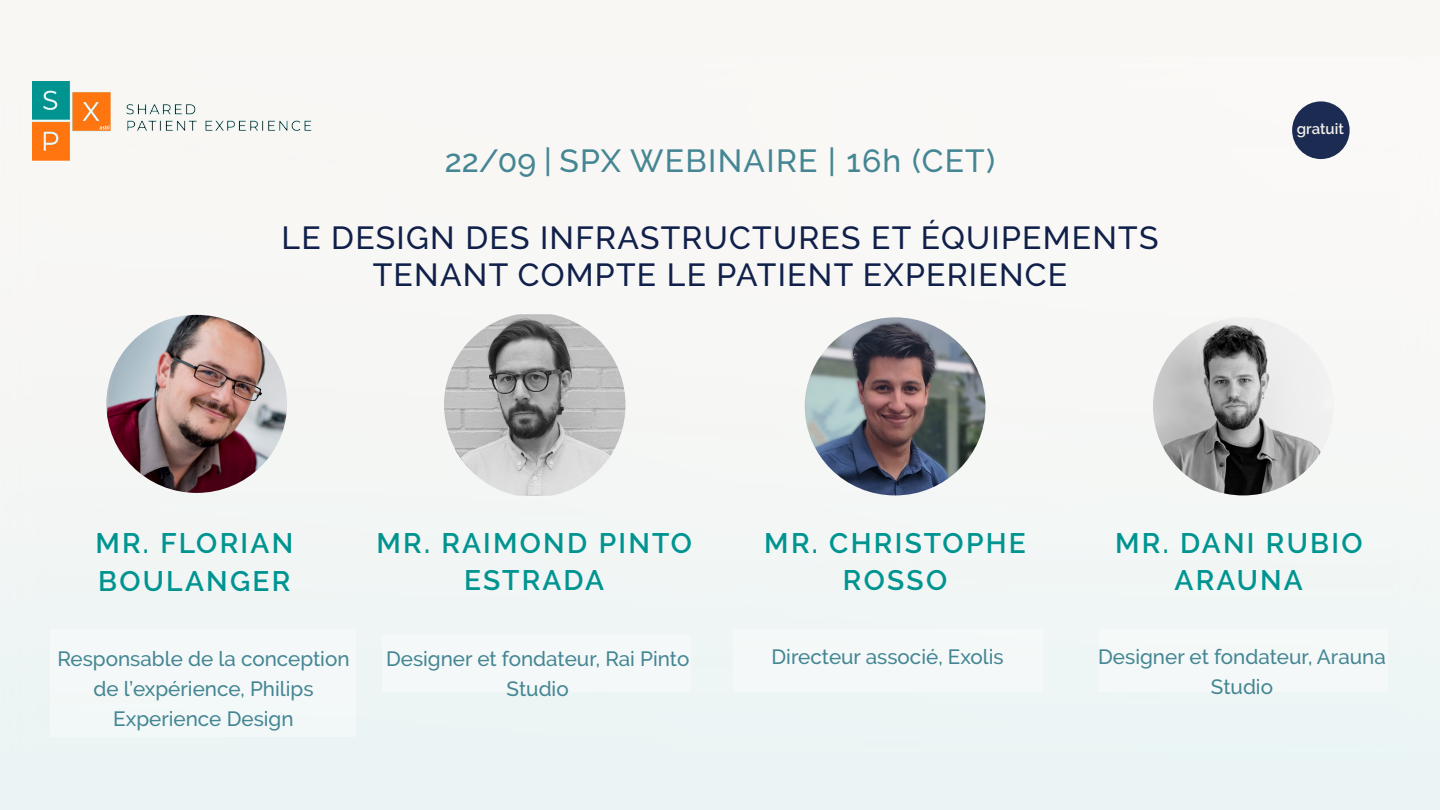
<style>
.page{position:relative;width:1440px;height:810px;background:#fff}
.page>*{position:absolute;margin:0;border:0;box-sizing:border-box;transform-origin:0 0}
.t1{font:500 31.88px/37.5px "Raleway";letter-spacing:.04em;color:#10204a;text-align:center}
.t2{font:500 31.88px "Raleway";letter-spacing:.04em;color:#448693}
.t3{font:600 28.12px/37.5px "Raleway";letter-spacing:.08em;color:#009491;text-align:center}
.t4{font:500 20.62px/30px "Raleway";color:#448693;text-align:center}
.t5{font:600 15px "Raleway";color:#f4efe9}
</style>
<div class="page">
<img style="left:0;top:57px;width:1440px;height:697px">
<img style="left:33px;top:82px;width:281px;height:82px">
<div style="left:1292px;top:101px;width:58px;height:58px;background:#1b2b52;border-radius:50%"></div>
<div style="left:50px;top:629px;width:306px;height:107px;background:#f4f8f8"></div>
<div style="left:383px;top:635px;width:308px;height:57px;background:#f4f8f8"></div>
<div style="left:733px;top:629px;width:309px;height:63px;background:#f4f8f8"></div>
<div style="left:1099px;top:629px;width:288px;height:63px;background:#f4f8f8"></div>
<img style="left:106px;top:315px;width:181px;height:178px">
<img style="left:805px;top:317px;width:180px;height:178px">
<img style="left:1153px;top:317px;width:181px;height:178px">
<div style="left:0;top:0;width:1440px;height:57px;background:#f8f7f3"></div>
<div style="left:0;top:754px;width:1440px;height:56px;background:#eaf4f5"></div>
<img style="left:444px;top:314px;width:182px;height:182px">
<p class="t2" style="left:445px;top:142px;width:552px">22/09 | SPX WEBINAIRE | 16h (CET)</p>
<p class="t1" style="left:281px;top:219px;width:879px">LE DESIGN DES INFRASTRUCTURES ET ÉQUIPEMENTS<br>TENANT COMPTE LE PATIENT EXPERIENCE</p>
<p class="t5" style="left:1297px;top:120px;width:49px">gratuit</p>
<p class="t3" style="left:95px;top:525px;width:199px;text-align:left">MR. FLORIAN<br>BOULANGER</p>
<p class="t3" style="left:377px;top:524px;width:317px">MR. RAIMOND PINTO<br>ESTRADA</p>
<p class="t3" style="left:764px;top:524px;width:263px">MR. CHRISTOPHE<br>ROSSO</p>
<p class="t3" style="left:1115px;top:524px;width:249px">MR. DANI RUBIO<br>ARAUNA</p>
<p class="t4" style="left:57px;top:644px;width:294px">Responsable de la conception de l’expérience, Philips<br>Experience Design</p>
<p class="t4" style="left:386px;top:644px;width:305px">Designer et fondateur, Rai Pinto<br>Studio</p>
<p class="t4" style="left:772px;top:642px;width:234px">Directeur associé, Exolis</p>
<p class="t4" style="left:1098px;top:642px;width:289px">Designer et fondateur, Arauna<br>Studio</p>
</div>
